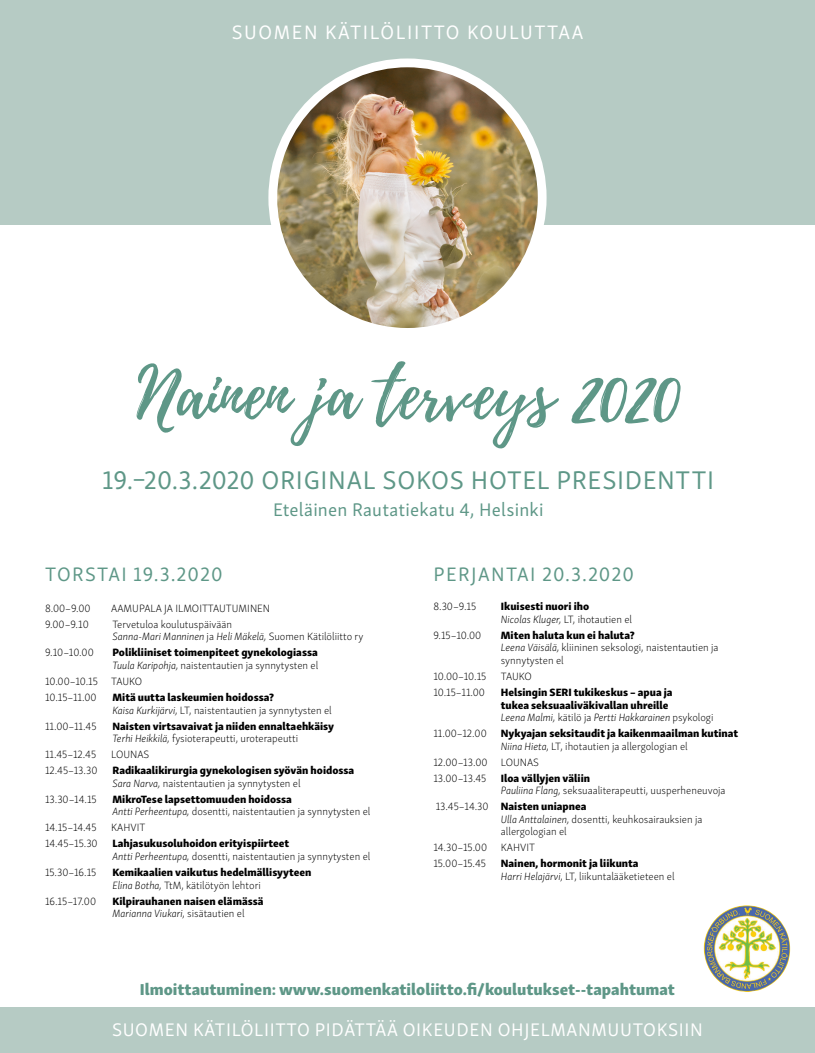
<style>
.page{position:relative;width:815px;height:1053px;background:#fff}
.page>*{position:absolute;margin:0;border:0;box-sizing:border-box;transform-origin:0 0}
.t1{font:70px "Playlist Script";color:#5e9787}
.t2{font:26.25px "Skolar Sans Latn";letter-spacing:.025em;color:#5e9787}
.t3{font:20px "Skolar Sans Latn";letter-spacing:.055em;color:#5e9787}
.t4{font:20px "Skolar Sans Latn";letter-spacing:.08em;color:#fff}
.t5{font:18.75px "Skolar Sans Latn";letter-spacing:.035em;color:#fff}
.t6{font:18.75px "Skolar Sans Latn";letter-spacing:.01em;color:#5e9787}
.t7{font:16.25px "Skolar Sans Latn Eb";color:#5e9787}
.t8{font:10.88px/16px "Skolar Sans Latn El";color:#000}
.t9{font:10.88px/12.5px "Skolar Sans Latn Eb";color:#000}
.t10{font:10.88px "Skolar Sans Latn El It";color:#000}
.s1{font-family:"Skolar Sans Latn El"}
.s2{font-family:"Skolar Sans Latn El It"}
</style>
<div class="page">
<div style="left:0;top:0;width:815px;height:224px;background:#b6cbc4"></div>
<div style="left:0;top:1007px;width:815px;height:45px;background:#b6cbc4"></div>
<img style="left:278px;top:68px;width:259px;height:259px">
<div style="left:268px;top:58px;width:279px;height:279px;border:9px solid #fff;border-radius:50%"></div>
<img style="left:704px;top:905px;width:86px;height:86px">
<h3 class="t4" style="left:232px;top:17px;width:353px">SUOMEN KÄTILÖLIITTO KOULUTTAA</h3>
<h1 class="t1" style="left:137px;top:344px;width:545px">Nainen ja terveys 2020</h1>
<h2 class="t2" style="left:102px;top:460px;width:613px">19.–20.3.2020 ORIGINAL SOKOS HOTEL PRESIDENTTI</h2>
<h3 class="t6" style="left:273px;top:495px;width:272px">Eteläinen Rautatiekatu 4, Helsinki</h3>
<h3 class="t3" style="left:45px;top:559px;width:179px">TORSTAI 19.3.2020</h3>
<h3 class="t3" style="left:434px;top:559px;width:202px">PERJANTAI 20.3.2020</h3>
<p class="t8" style="left:45px;top:599px;width:47px">8.00–9.00</p>
<p class="t8" style="left:111px;top:599px;width:160px">AAMUPALA JA ILMOITTAUTUMINEN</p>
<p class="t8" style="left:45px;top:615px;width:45px">9.00–9.10</p>
<p class="t8" style="left:113px;top:615px;width:121px">Tervetuloa koulutuspäivään</p>
<p class="t10" style="left:113px;top:629px;width:252px">Sanna-Mari Manninen <span class="s1">ja</span> Heli Mäkelä, <span class="s1">Suomen Kätilöliitto ry</span></p>
<p class="t8" style="left:45px;top:644px;width:50px">9.10–10.00</p>
<p class="t9" style="left:113px;top:645px;width:207px">Polikliiniset toimenpiteet gynekologiassa</p>
<p class="t8" style="left:45px;top:656px;width:275px;text-indent:68px"><span class="s2">Tuula Karipohja,</span> naistentautien ja synnytysten el<br>10.00–10.15 TAUKO<br>10.15–11.00</p>
<p class="t9" style="left:113px;top:690px;width:163px">Mitä uutta laskeumien hoidossa?</p>
<p class="t8" style="left:113px;top:701px;width:221px"><span class="s2">Kaisa Kurkijärvi,</span> LT, naistentautien ja synnytysten el</p>
<p class="t8" style="left:45px;top:717px;width:53px">11.00–11.45</p>
<p class="t9" style="left:113px;top:718px;width:223px">Naisten virtsavaivat ja niiden ennaltaehkäisy</p>
<p class="t8" style="left:113px;top:729px;width:187px"><span class="s2">Terhi Heikkilä,</span> fysioterapeutti, uroterapeutti</p>
<p class="t8" style="left:45px;top:745px;width:53px">11.45–12.45</p>
<p class="t8" style="left:111px;top:745px;width:40px">LOUNAS</p>
<p class="t8" style="left:45px;top:761px;width:54px">12.45–13.30</p>
<p class="t9" style="left:113px;top:763px;width:243px">Radikaalikirurgia gynekologisen syövän hoidossa</p>
<p class="t8" style="left:113px;top:774px;width:190px"><span class="s2">Sara Narva,</span> naistentautien ja synnytysten el</p>
<p class="t8" style="left:45px;top:790px;width:53px">13.30–14.15</p>
<p class="t9" style="left:113px;top:791px;width:181px">MikroTese lapsettomuuden hoidossa</p>
<p class="t8" style="left:113px;top:802px;width:259px"><span class="s2">Antti Perheentupa,</span> dosentti, naistentautien ja synnytysten el</p>
<p class="t8" style="left:45px;top:819px;width:53px">14.15–14.45</p>
<p class="t8" style="left:111px;top:819px;width:36px">KAHVIT</p>
<p class="t8" style="left:45px;top:835px;width:54px">14.45–15.30</p>
<p class="t9" style="left:113px;top:836px;width:178px">Lahjasukusoluhoidon erityispiirteet</p>
<p class="t8" style="left:113px;top:847px;width:259px"><span class="s2">Antti Perheentupa,</span> dosentti, naistentautien ja synnytysten el</p>
<p class="t8" style="left:45px;top:863px;width:53px">15.30–16.15</p>
<p class="t9" style="left:113px;top:864px;width:200px">Kemikaalien vaikutus hedelmällisyyteen</p>
<p class="t8" style="left:113px;top:876px;width:150px"><span class="s2">Elina Botha,</span> TtM, kätilötyön lehtori</p>
<p class="t8" style="left:45px;top:892px;width:53px">16.15–17.00</p>
<p class="t9" style="left:113px;top:893px;width:152px">Kilpirauhanen naisen elämässä</p>
<p class="t10" style="left:113px;top:905px;width:134px">Marianna Viukari, <span class="s1">sisätautien el</span></p>
<p class="t8" style="left:433px;top:598px;width:44px">8.30–9.15</p>
<p class="t9" style="left:501px;top:599px;width:90px">Ikuisesti nuori iho</p>
<p class="t8" style="left:501px;top:610px;width:133px"><span class="s2">Nicolas Kluger,</span> LT, ihotautien el</p>
<p class="t8" style="left:433px;top:626px;width:49px">9.15–10.00</p>
<p class="t9" style="left:501px;top:627px;width:135px">Miten haluta kun ei haluta?</p>
<p class="t8" style="left:501px;top:640px;width:219px;line-height:12.5px"><span class="s2">Leena Väisälä,</span> kliininen seksologi, naistentautien ja synnytysten el</p>
<p class="t8" style="left:433px;top:667px;width:55px">10.00–10.15</p>
<p class="t8" style="left:501px;top:667px;width:32px">TAUKO</p>
<p class="t8" style="left:433px;top:683px;width:53px">10.15–11.00</p>
<p class="t9" style="left:501px;top:685px;width:173px">Helsingin SERI tukikeskus – apua ja tukea seksuaaliväkivallan uhreille</p>
<p class="t10" style="left:501px;top:709px;width:214px">Leena Malmi, <span class="s1">kätilö ja</span> Pertti Hakkarainen <span class="s1">psykologi</span></p>
<p class="t8" style="left:433px;top:724px;width:55px">11.00–12.00</p>
<p class="t9" style="left:501px;top:726px;width:239px">Nykyajan seksitaudit ja kaikenmaailman kutinat</p>
<p class="t8" style="left:433px;top:737px;width:256px;text-indent:68px"><span class="s2">Niina Hieta,</span> LT, ihotautien ja allergologian el<br>12.00–13.00 LOUNAS<br>13.00–13.45</p>
<p class="t9" style="left:501px;top:770px;width:91px">Iloa vällyjen väliin</p>
<p class="t8" style="left:501px;top:781px;width:226px"><span class="s2">Pauliina Flang,</span> seksuaaliterapeutti, uusperheneuvoja</p>
<p class="t9" style="left:436px;top:799px;width:152px"><span class="s1">13.45–14.30</span> Naisten uniapnea</p>
<p class="t8" style="left:501px;top:812px;width:203px;line-height:12.5px"><span class="s2">Ulla Anttalainen,</span> dosentti, keuhkosairauksien ja allergologian el</p>
<p class="t8" style="left:433px;top:839px;width:55px">14.30–15.00</p>
<p class="t8" style="left:501px;top:839px;width:36px">KAHVIT</p>
<p class="t8" style="left:433px;top:855px;width:54px">15.00–15.45</p>
<p class="t9" style="left:501px;top:856px;width:139px">Nainen, hormonit ja liikunta</p>
<p class="t8" style="left:501px;top:867px;width:175px"><span class="s2">Harri Helajärvi,</span> LT, liikuntalääketieteen el</p>
<h3 class="t7" style="left:140px;top:975px;width:537px">Ilmoittautuminen: www.suomenkatiloliitto.fi/koulutukset--tapahtumat</h3>
<h3 class="t5" style="left:112px;top:1014px;width:592px">SUOMEN KÄTILÖLIITTO PIDÄTTÄÄ OIKEUDEN OHJELMANMUUTOKSIIN</h3>
</div>
